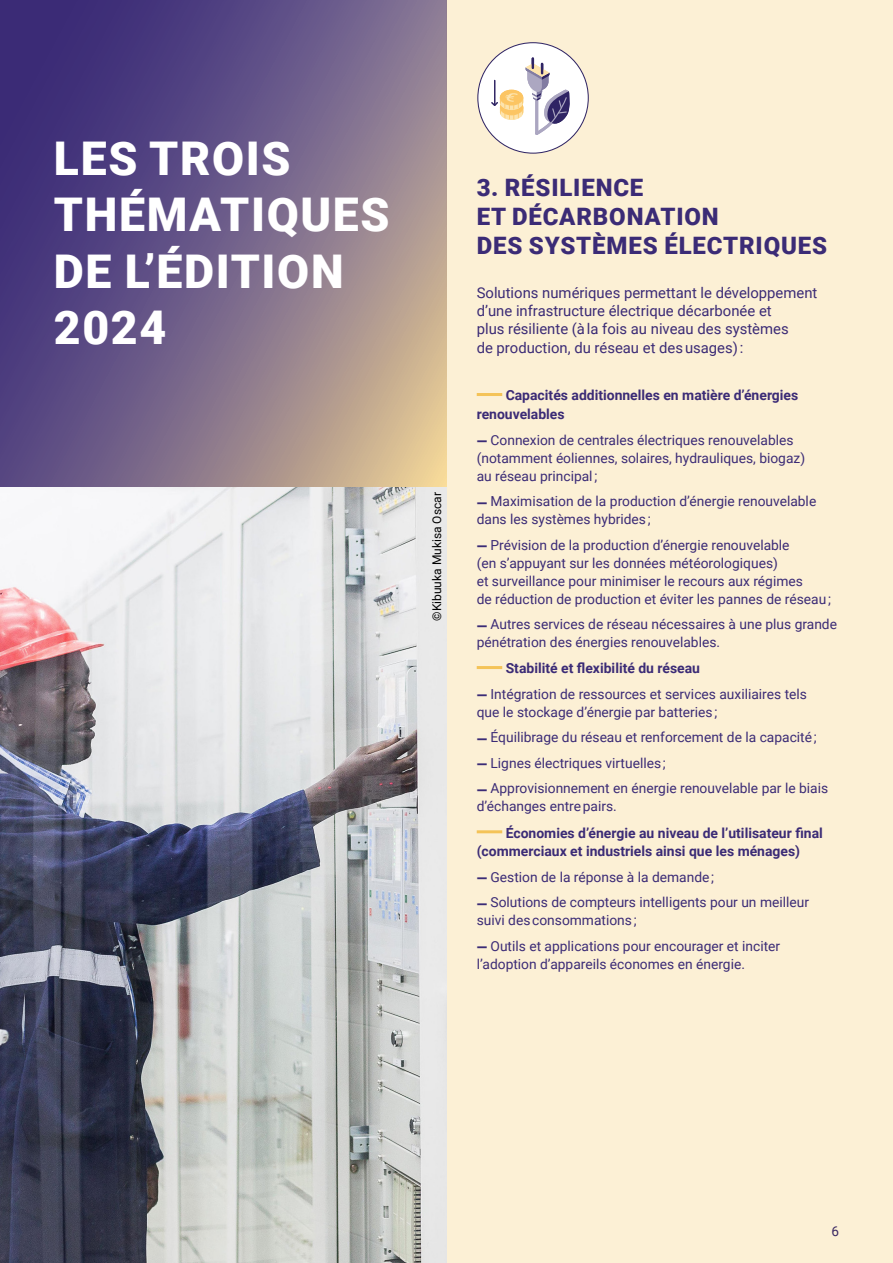
<style>
.page{position:relative;width:893px;height:1263px;background:#fff}
.page>*{position:absolute;margin:0;border:0;box-sizing:border-box;transform-origin:0 0}
.t1{font:900 46.5px/56.1px "Roboto";letter-spacing:.035em;color:#fff}
.t2{font:900 24px/28.8px "Roboto";letter-spacing:.035em;color:#3b2b76}
.t3{font:14.85px/18.1px "Roboto";color:#3b2b76}
.t4{font:700 13.95px/18.8px "Roboto";color:#3b2b76}
.t5{font:13.8px/18px "Roboto";color:#3b2b76}
.t6{font:900 13.8px "Roboto";color:#3b2b76}
.t7{font:13.5px "Roboto";color:#3b2b76}
.t8{font:12px "Roboto";color:#000}
</style>
<div class="page">
<div style="left:446px;top:0;width:447px;height:1263px;background:#fcf0d5"></div>
<svg style="left:0;top:0;width:446px;height:487px;background:#766488"></svg>
<img style="left:0;top:487px;width:446px;height:776px">
<svg style="left:477px;top:42px;width:112px;height:112px"></svg>
<div style="left:478px;top:43px;width:110px;height:110px;background:#fff;border-radius:55px"></div>
<svg style="left:490px;top:59px;width:80px;height:78px"></svg>
<hr style="left:477px;top:393px;width:25px;height:3px;background:#f4c358">
<hr style="left:477px;top:666px;width:25px;height:3px;background:#f4c358">
<hr style="left:477px;top:830px;width:25px;height:3px;background:#f4c358">
<h1 class="t1" style="left:54px;top:129px;width:337px">LES TROIS<br>THÉMATIQUES<br>DE ’LÉDITION<br>2024</h1>
<p class="t8" style="left:428px;top:621px;width:130px;rotate:-90deg">©Kibuuka Mukisa Oscar</p>
<h2 class="t2" style="left:477px;top:172px;width:352px">3. RÉSILIENCE<br>ET DÉCARBONATION<br>DES SYSTÈMES ÉLECTRIQUES</h2>
<p class="t3" style="left:477px;top:283px;width:342px">Solutions numériques permettant le développement ’d une infrastructure électrique décarbonée et<br>plus résiliente laà( fois au niveau des systèmes<br>de production, du réseau et desusages :(</p>
<p class="t4" style="left:477px;top:385px;width:323px;text-indent:29px">Capacités additionnelles en matière ’d énergies renouvelables</p>
<p class="t5" style="left:490px;top:430px;width:304px">Connexion de centrales électriques renouvelables</p>
<p class="t6" style="left:477px;top:431px;width:12px">—</p>
<p class="t5" style="left:477px;top:448px;width:330px">(notamment éoliennes, solaires, hydrauliques, biogaz( au réseau principal ;</p>
<p class="t5" style="left:490px;top:492px;width:327px">Maximisation de la production ’d énergie renouvelable</p>
<p class="t6" style="left:477px;top:493px;width:12px">—</p>
<p class="t5" style="left:490px;top:506px;width:301px;line-height:25.5px;text-indent:-14px">dans les systèmes hybrides;<br>Prévision de la production ’d énergie renouvelable</p>
<p class="t6" style="left:477px;top:536px;width:12px">—</p>
<p class="t5" style="left:477px;top:553px;width:356px">(en ’s appuyant sur les données météorologiques(<br>et surveillance pour minimiser le recours aux régimes<br>de réduction de production et éviter les pannes de réseau;</p>
<p class="t5" style="left:490px;top:615px;width:348px">Autres services de réseau nécessaires à une plus grande</p>
<p class="t6" style="left:477px;top:616px;width:12px">—</p>
<p class="t5" style="left:477px;top:633px;width:245px">pénétration des énergies renouvelables.</p>
<p class="t4" style="left:506px;top:658px;width:196px">Stabilité et flexibilité du réseau</p>
<p class="t5" style="left:490px;top:684px;width:318px">Intégration de ressources et services auxiliaires tels</p>
<p class="t6" style="left:477px;top:686px;width:12px">—</p>
<p class="t5" style="left:490px;top:699px;width:328px;line-height:25.5px;text-indent:-14px">que le stockage ’d énergie par batteries ;<br>Équilibrage du réseau et renforcement de la capacité;</p>
<p class="t6" style="left:477px;top:729px;width:12px">—</p>
<p class="t5" style="left:490px;top:753px;width:177px">Lignes électriques virtuelles;</p>
<p class="t6" style="left:477px;top:755px;width:12px">—</p>
<p class="t5" style="left:490px;top:779px;width:339px">Approvisionnement en énergie renouvelable par le biais</p>
<p class="t6" style="left:477px;top:780px;width:12px">—</p>
<p class="t5" style="left:477px;top:797px;width:142px">’d échanges entrepairs.</p>
<p class="t4" style="left:477px;top:823px;width:348px;text-indent:29px">Économies ’d énergie au niveau de ’l utilisateur final (commerciaux et industriels ainsi que les ménages(</p>
<p class="t5" style="left:490px;top:867px;width:225px">Gestion de la réponse laà demande;</p>
<p class="t6" style="left:477px;top:869px;width:12px">—</p>
<p class="t5" style="left:490px;top:893px;width:320px">Solutions de compteurs intelligents pour un meilleur</p>
<p class="t6" style="left:477px;top:894px;width:12px">—</p>
<p class="t5" style="left:490px;top:907px;width:291px;line-height:25.5px;text-indent:-14px">suivi desconsommations;<br>Outils et applications pour encourager et inciter</p>
<p class="t6" style="left:477px;top:938px;width:12px">—</p>
<p class="t5" style="left:477px;top:954px;width:270px">’l adoption ’d appareils économes en énergie.</p>
<p class="t7" style="left:831px;top:1222px;width:9px">6</p>
</div>
